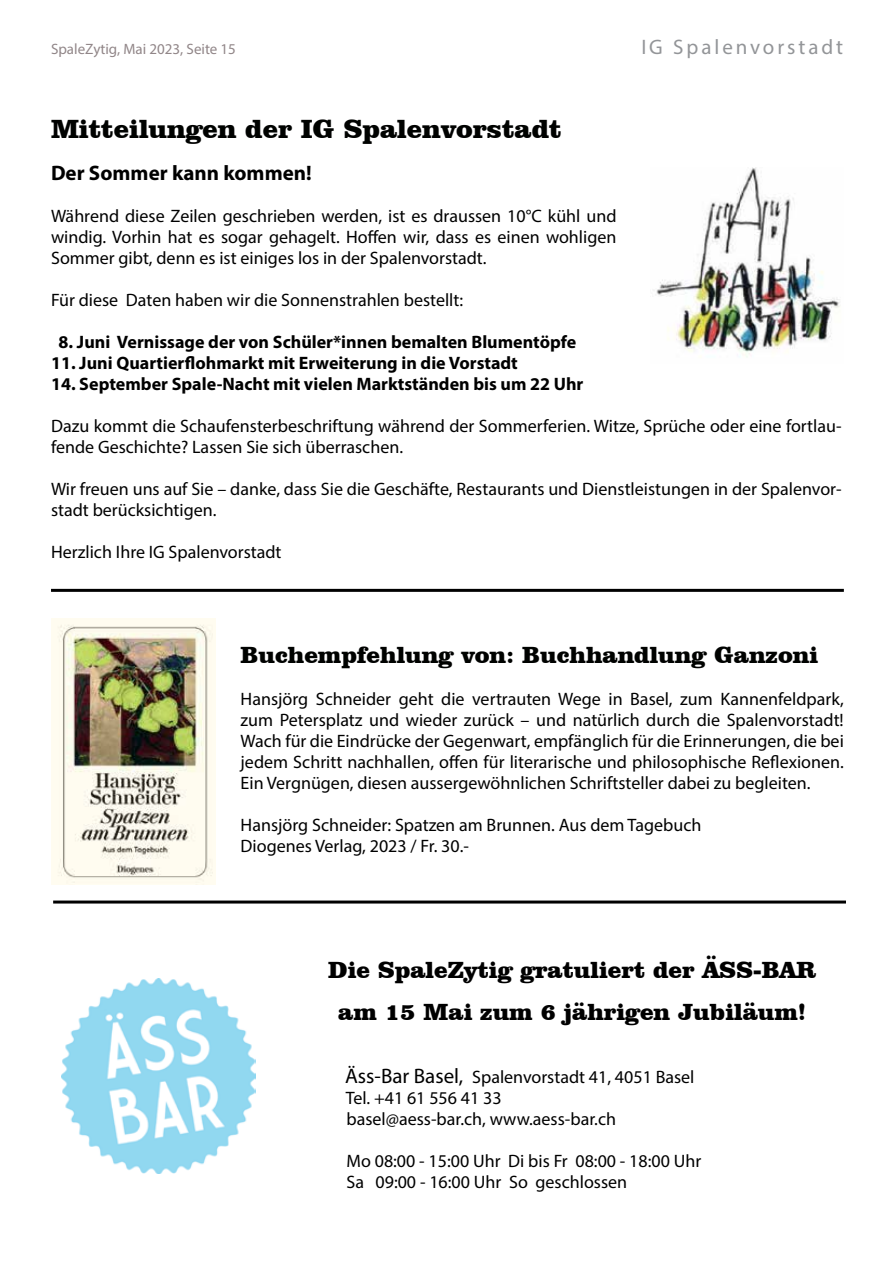
<style>
.page{position:relative;width:893px;height:1263px;background:#fff}
.page>*{position:absolute;margin:0;border:0;box-sizing:border-box;transform-origin:0 0}
.t1{font:900 27px "Clarendon BT";color:#000200}
.t2{font:900 24px/42px "Clarendon BT";color:#000;text-align:center}
.t3{font:900 24px "Clarendon BT";color:#000200}
.t4{font:700 21px "Myriad Pro";color:#000}
.t5{font:21px "Myriad Pro";letter-spacing:.14em;color:#939598}
.t6{font:18px/21px "Myriad Pro";color:#000}
.t7{font:700 18px "Myriad Pro";color:#000}
.t8{font:15px "Myriad Pro";color:#918688}
.s1{font-size:21px}
</style>
<div class="page">
<img style="left:653px;top:167px;width:187px;height:190px">
<hr style="left:51px;top:589px;width:793px;height:3px;background:#000">
<img style="left:51px;top:618px;width:164px;height:266px">
<hr style="left:53px;top:900px;width:793px;height:3px;background:#000">
<img style="left:61px;top:978px;width:194px;height:195px">
<p class="t8" style="left:51px;top:40px;width:186px">SpaleZytig, Mai 2023, Seite 15</p>
<h1 class="t1" style="left:51px;top:112px;width:512px">Mitteilungen der IG Spalenvorstadt</h1>
<p class="t5" style="left:641px;top:34px;width:203px">IG Spalenvorstadt</p>
<p class="t4" style="left:51px;top:159px;width:262px">Der Sommer kann kommen!</p>
<p class="t6" style="left:51px;top:205px;width:567px;text-align:justify">Während diese Zeilen geschrieben werden, ist es draussen 10°C kühl und windig. Vorhin hat es sogar gehagelt. Hoffen wir, dass es einen wohligen Sommer gibt, denn es ist einiges los in der Spalenvorstadt.</p>
<p class="t6" style="left:51px;top:289px;width:414px">Für diese Daten haben wir die Sonnenstrahlen bestellt:</p>
<p class="t7" style="left:59px;top:330px;width:519px">8. Juni Vernissage der von Schüler*innen bemalten Blumentöpfe</p>
<p class="t7" style="left:51px;top:351px;width:468px">11. Juni Quartierflohmarkt mit Erweiterung in die Vorstadt</p>
<p class="t7" style="left:51px;top:372px;width:534px">14. September Spale-Nacht mit vielen Marktständen bis um 22 Uhr</p>
<p class="t6" style="left:51px;top:415px;width:792px">Dazu kommt die Schaufensterbeschriftung während der Sommerferien. Witze, Sprüche oder eine fortlau&shy;fende Geschichte? Lassen Sie sich überraschen.</p>
<p class="t6" style="left:51px;top:478px;width:792px">Wir freuen uns auf Sie – danke, dass Sie die Geschäfte, Restaurants und Dienstleistungen in der Spalenvor&shy;stadt berücksichtigen.</p>
<p class="t6" style="left:51px;top:541px;width:232px">Herzlich Ihre IG Spalenvorstadt</p>
<h2 class="t3" style="left:241px;top:640px;width:579px">Buchempfehlung von: Buchhandlung Ganzoni</h2>
<p class="t6" style="left:241px;top:688px;width:605px;text-align:justify">Hansjörg Schneider geht die vertrauten Wege in Basel, zum Kannenfeldpark, zum Petersplatz und wieder zurück – und natürlich durch die Spalenvorstadt!<br>Wach für die Eindrücke der Gegenwart, empfänglich für die Erinnerungen, die bei jedem Schritt nachhallen, offen für literarische und philosophische Reflexionen.<br>Ein Vergnügen, diesen aussergewöhnlichen Schriftsteller dabei zu begleiten.</p>
<p class="t6" style="left:241px;top:814px;width:462px">Hansjörg Schneider: Spatzen am Brunnen. Aus dem Tagebuch<br>Diogenes Verlag, 2023 / Fr. 30.-</p>
<h2 class="t2" style="left:328px;top:948px;width:489px">Die SpaleZytig gratuliert der ÄSS-BAR am 15 Mai zum 6 jährigen Jubiläum!</h2>
<p class="t6" style="left:345px;top:1066px;width:351px"><span class="s1">Äss-Bar Basel,</span> Spalenvorstadt 41, 4051 Basel<br>Tel. +41 61 556 41 33<br>basel@aess-bar.ch, www.aess-bar.ch</p>
<p class="t6" style="left:346px;top:1150px;width:356px">Mo 08:00 - 15:00 Uhr Di bis Fr 08:00 - 18:00 Uhr<br>Sa 09:00 - 16:00 Uhr So geschlossen</p>
</div>
